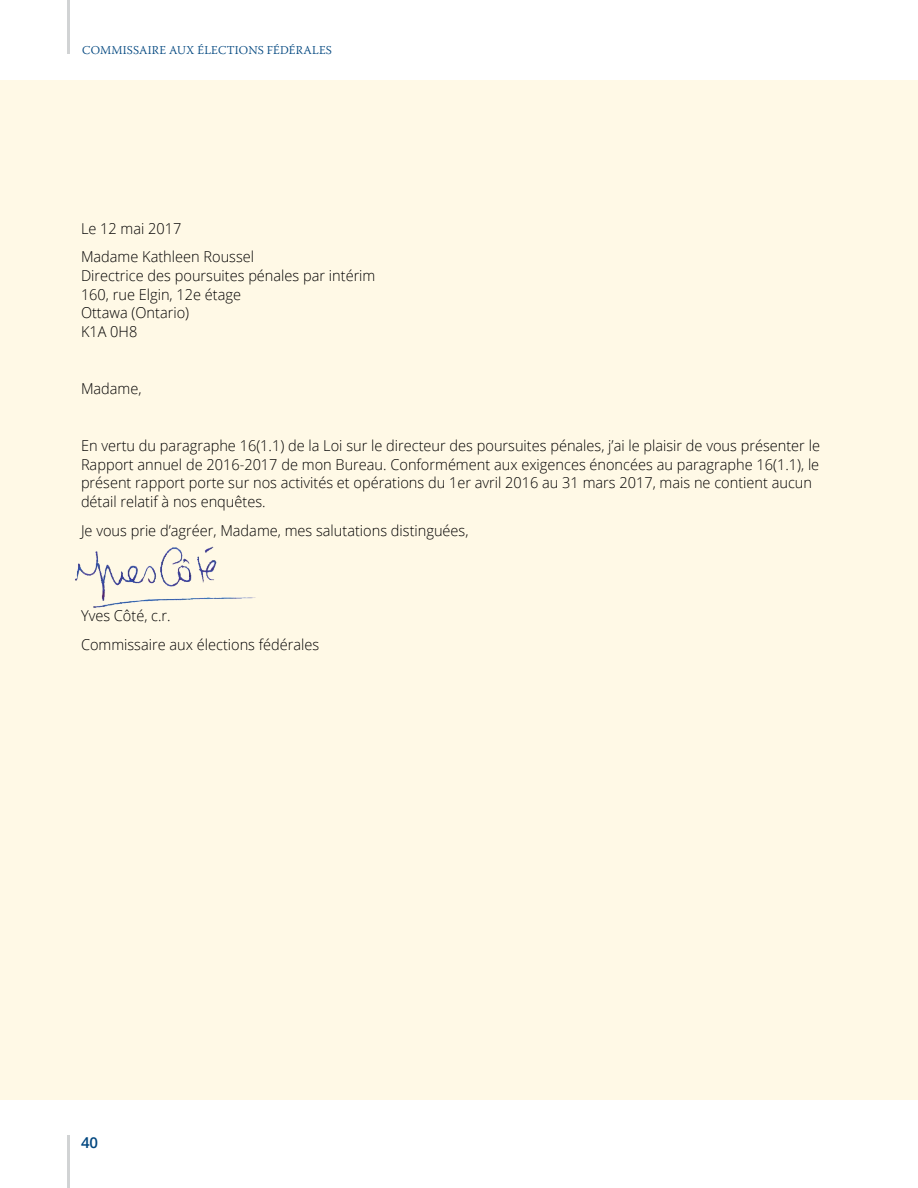
<style>
.page{position:relative;width:918px;height:1188px;background:#fff}
.page>*{position:absolute;margin:0;border:0;box-sizing:border-box;transform-origin:0 0}
.t1{font:300 15px/18.8px "Open Sans";color:#000}
.t2{font:600 15px "Open Sans";color:#00467f}
.t3{font:300 12px "Warnock Pro";letter-spacing:.01em;color:#00467f}
</style>
<div class="page">
<div style="left:0;top:80px;width:918px;height:1020px;background:#fff9e6"></div>
<hr style="left:68px;top:0;width:2px;height:53px;background:#d1d3d4">
<hr style="left:68px;top:1135px;width:2px;height:53px;background:#d1d3d4">
<img style="left:75px;top:546px;width:181px;height:62px">
<p class="t3" style="left:82px;top:43px;width:65px">COMMISSAIRE</p>
<p class="t3" style="left:169px;top:43px;width:37px">AU X ÉLECTION</p>
<p class="t3" style="left:258px;top:43px;width:24px">S FÉDÉRALE</p>
<p class="t3" style="left:326px;top:43px;width:8px">S</p>
<p class="t1" style="left:81px;top:214px;width:175px;line-height:28.5px">Le 12 mai 2017<br>Madame Kathleen Roussel</p>
<p class="t1" style="left:81px;top:266px;width:296px">Directrice des poursuites pénales par intérim<br>160, rue Elgin, 12e étage<br>Ottawa (Ontario)<br>K1A 0H8</p>
<p class="t1" style="left:81px;top:379px;width:62px">Madame,</p>
<p class="t1" style="left:81px;top:436px;width:740px">En vertu du paragraphe 16(1.1) de la Loi sur le directeur des poursuites pénales, j’ai le plaisir de vous présenter le Rapport annuel de 2016-2017 de mon Bureau. Conformément aux exigences énoncées au paragraphe 16(1.1), le présent rapport porte sur nos activités et opérations du 1er avril 2016 au 31 mars 2017, mais ne contient aucun détail relatif à nos enquêtes.</p>
<p class="t1" style="left:81px;top:520px;width:389px">Je vous prie d’agréer, Madame, mes salutations distinguées,</p>
<p class="t1" style="left:81px;top:601px;width:240px;line-height:28.5px">Yves Côté, c.r.<br>Commissaire aux élections fédérales</p>
<p class="t2" style="left:81px;top:1133px;width:19px">40</p>
</div>
